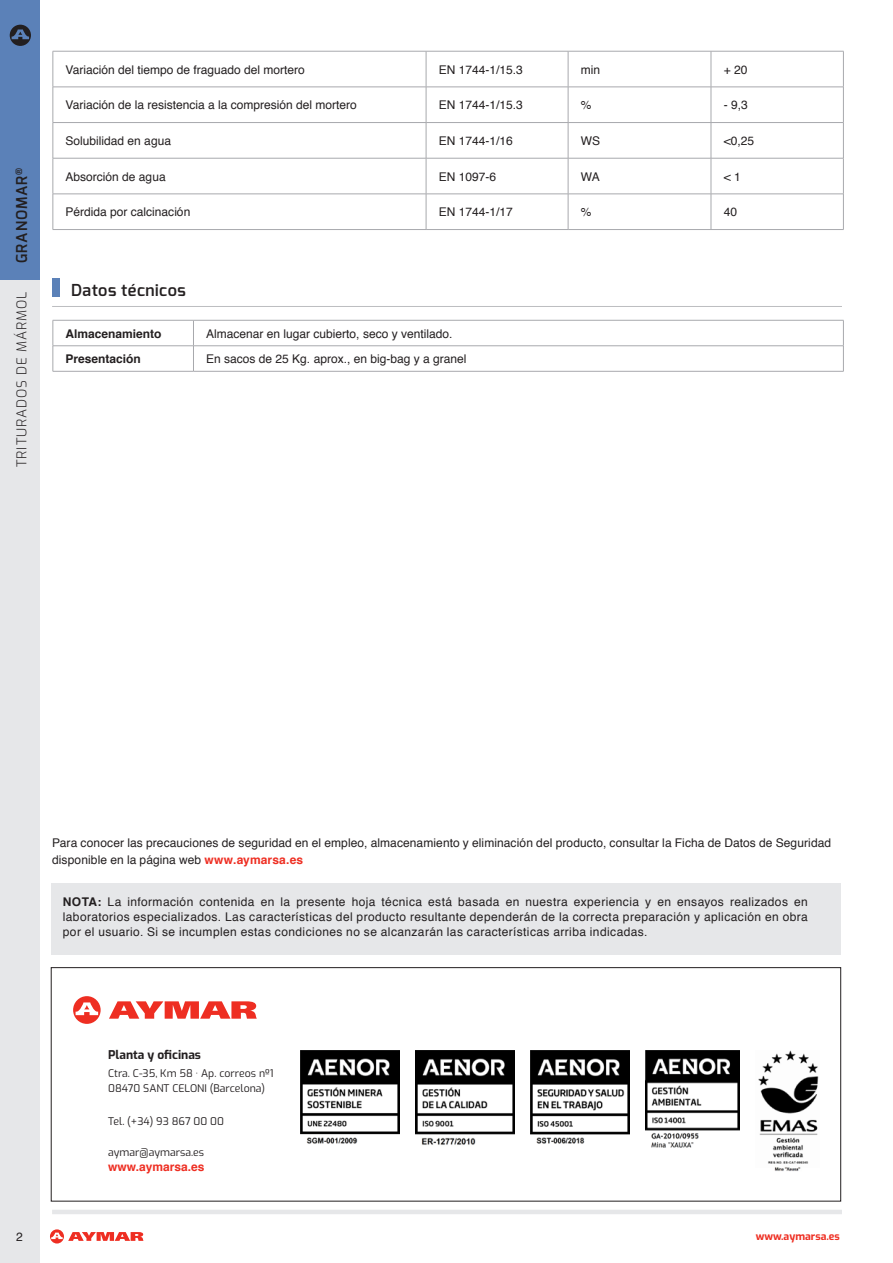
<style>
.page{position:relative;width:893px;height:1263px;background:#fff}
.page>*{position:absolute;margin:0;border:0;box-sizing:border-box;transform-origin:0 0}
.t1{font:600 16.5px "Exo";letter-spacing:.025em;color:#231f20}
.t2{font:600 15px "Exo";letter-spacing:.065em;color:#231f20}
.t3{font:300 13.5px "Exo";letter-spacing:.07em;color:#231f20}
.t4{font:12px/15px "Helvetica";color:#231f20;text-align:justify}
.t5{font:700 12px "Helvetica";color:#231f20}
.t6{font:700 12px "Exo";color:#231f20}
.t7{font:700 12px "Helvetica";color:#ee2e22}
.t8{font:10.5px "Exo";color:#231f20}
.t9{font:700 10.5px "Exo";color:#ee2e22}
.s1{font-weight:700;color:#ee2e22}
.s2{font-weight:700}
</style>
<div class="page">
<svg style="left:53px;top:321px;width:791px;height:50px"></svg>
<hr style="left:53px;top:320px;width:140px;height:1px;background:#a8a9ad">
<hr style="left:53px;top:345px;width:140px;height:1px;background:#a8a9ad">
<hr style="left:53px;top:371px;width:140px;height:1px;background:#a8a9ad">
<hr style="left:193px;top:320px;width:651px;height:1px;background:#a8a9ad">
<hr style="left:193px;top:345px;width:651px;height:1px;background:#a8a9ad">
<hr style="left:193px;top:371px;width:651px;height:1px;background:#a8a9ad">
<div style="left:0;top:280px;width:39px;height:983px;background:#e6e7e9"></div>
<div style="left:0;top:0;width:39px;height:280px;background:#5b81b8"></div>
<svg style="left:10px;top:25px;width:21px;height:21px"></svg>
<hr style="left:52px;top:306px;width:790px;height:1px;background:#bcbdc0">
<div style="left:52px;top:279px;width:8px;height:18px;background:#5b81b8"></div>
<svg style="left:50px;top:1229px;width:94px;height:14px"></svg>
<hr style="left:52px;top:1210px;width:790px;height:4px;background:#e6e7e9">
<div style="left:51px;top:883px;width:790px;height:72px;background:#e6e7e9"></div>
<div style="left:51px;top:967px;width:790px;height:234px;border:1px solid #231f20"></div>
<svg style="left:109px;top:1001px;width:148px;height:18px"></svg>
<svg style="left:73px;top:996px;width:28px;height:28px"></svg>
<img style="left:301px;top:1050px;width:99px;height:94px">
<img style="left:530px;top:1050px;width:99px;height:94px">
<img style="left:645px;top:1050px;width:95px;height:98px">
<img style="left:416px;top:1050px;width:99px;height:95px">
<img style="left:758px;top:1050px;width:61px;height:121px">
<svg style="left:54px;top:52px;width:789px;height:177px"></svg>
<hr style="left:53px;top:51px;width:1px;height:36px;background:#a8a9ad">
<hr style="left:53px;top:87px;width:1px;height:35px;background:#a8a9ad">
<hr style="left:53px;top:123px;width:1px;height:35px;background:#a8a9ad">
<hr style="left:53px;top:158px;width:1px;height:36px;background:#a8a9ad">
<hr style="left:53px;top:194px;width:1px;height:35px;background:#a8a9ad">
<hr style="left:426px;top:51px;width:1px;height:36px;background:#a8a9ad">
<hr style="left:568px;top:51px;width:1px;height:36px;background:#a8a9ad">
<hr style="left:711px;top:51px;width:1px;height:36px;background:#a8a9ad">
<hr style="left:843px;top:51px;width:1px;height:36px;background:#a8a9ad">
<hr style="left:426px;top:87px;width:1px;height:35px;background:#a8a9ad">
<hr style="left:568px;top:87px;width:1px;height:35px;background:#a8a9ad">
<hr style="left:711px;top:87px;width:1px;height:35px;background:#a8a9ad">
<hr style="left:843px;top:87px;width:1px;height:35px;background:#a8a9ad">
<hr style="left:426px;top:123px;width:1px;height:35px;background:#a8a9ad">
<hr style="left:568px;top:123px;width:1px;height:35px;background:#a8a9ad">
<hr style="left:711px;top:123px;width:1px;height:35px;background:#a8a9ad">
<hr style="left:843px;top:123px;width:1px;height:35px;background:#a8a9ad">
<hr style="left:426px;top:158px;width:1px;height:36px;background:#a8a9ad">
<hr style="left:568px;top:158px;width:1px;height:36px;background:#a8a9ad">
<hr style="left:711px;top:158px;width:1px;height:36px;background:#a8a9ad">
<hr style="left:843px;top:158px;width:1px;height:36px;background:#a8a9ad">
<hr style="left:426px;top:194px;width:1px;height:35px;background:#a8a9ad">
<hr style="left:568px;top:194px;width:1px;height:35px;background:#a8a9ad">
<hr style="left:711px;top:194px;width:1px;height:35px;background:#a8a9ad">
<hr style="left:843px;top:194px;width:1px;height:35px;background:#a8a9ad">
<hr style="left:53px;top:51px;width:373px;height:1px;background:#a8a9ad">
<hr style="left:53px;top:87px;width:373px;height:1px;background:#a8a9ad">
<hr style="left:53px;top:122px;width:373px;height:1px;background:#a8a9ad">
<hr style="left:53px;top:158px;width:373px;height:1px;background:#a8a9ad">
<hr style="left:53px;top:194px;width:373px;height:1px;background:#a8a9ad">
<hr style="left:53px;top:229px;width:373px;height:1px;background:#a8a9ad">
<hr style="left:426px;top:51px;width:142px;height:1px;background:#a8a9ad">
<hr style="left:426px;top:87px;width:142px;height:1px;background:#a8a9ad">
<hr style="left:426px;top:122px;width:142px;height:1px;background:#a8a9ad">
<hr style="left:426px;top:158px;width:142px;height:1px;background:#a8a9ad">
<hr style="left:426px;top:194px;width:142px;height:1px;background:#a8a9ad">
<hr style="left:426px;top:229px;width:142px;height:1px;background:#a8a9ad">
<hr style="left:568px;top:51px;width:143px;height:1px;background:#a8a9ad">
<hr style="left:568px;top:87px;width:143px;height:1px;background:#a8a9ad">
<hr style="left:568px;top:122px;width:143px;height:1px;background:#a8a9ad">
<hr style="left:568px;top:158px;width:143px;height:1px;background:#a8a9ad">
<hr style="left:568px;top:194px;width:143px;height:1px;background:#a8a9ad">
<hr style="left:568px;top:229px;width:143px;height:1px;background:#a8a9ad">
<hr style="left:711px;top:51px;width:133px;height:1px;background:#a8a9ad">
<hr style="left:711px;top:87px;width:133px;height:1px;background:#a8a9ad">
<hr style="left:711px;top:122px;width:133px;height:1px;background:#a8a9ad">
<hr style="left:711px;top:158px;width:133px;height:1px;background:#a8a9ad">
<hr style="left:711px;top:194px;width:133px;height:1px;background:#a8a9ad">
<hr style="left:711px;top:229px;width:133px;height:1px;background:#a8a9ad">
<p class="t2" style="left:12px;top:263px;width:97px;rotate:-90deg">GRANOMAR<sup>®</sup></p>
<p class="t3" style="left:12px;top:467px;width:177px;rotate:-90deg">TRITURADOS DE MÁRMOL</p>
<p class="t4" style="left:66px;top:62px;width:241px">Variación del tiempo de fraguado del mortero</p>
<p class="t4" style="left:439px;top:62px;width:86px">EN 1744-1/15.3</p>
<p class="t4" style="left:581px;top:62px;width:21px">min</p>
<p class="t4" style="left:724px;top:62px;width:25px">+ 20</p>
<p class="t4" style="left:66px;top:98px;width:293px">Variación de la resistencia a la compresión del mortero</p>
<p class="t4" style="left:439px;top:98px;width:86px">EN 1744-1/15.3</p>
<p class="t4" style="left:581px;top:98px;width:12px">%</p>
<p class="t4" style="left:724px;top:98px;width:26px">- 9,3</p>
<p class="t4" style="left:66px;top:134px;width:107px">Solubilidad en agua</p>
<p class="t4" style="left:439px;top:134px;width:76px">EN 1744-1/16</p>
<p class="t4" style="left:581px;top:134px;width:21px">WS</p>
<p class="t4" style="left:724px;top:134px;width:32px">&lt;0,25</p>
<p class="t4" style="left:66px;top:169px;width:102px">Absorción de agua</p>
<p class="t4" style="left:439px;top:169px;width:59px">EN 1097-6</p>
<p class="t4" style="left:581px;top:169px;width:20px">WA</p>
<p class="t4" style="left:724px;top:169px;width:19px">&lt; 1</p>
<p class="t4" style="left:66px;top:205px;width:126px">Pérdida por calcinación</p>
<p class="t4" style="left:439px;top:205px;width:76px">EN 1744-1/17</p>
<p class="t4" style="left:581px;top:205px;width:12px">%</p>
<p class="t4" style="left:724px;top:205px;width:15px">40</p>
<p class="t1" style="left:71px;top:280px;width:116px">Datos técnicos</p>
<p class="t5" style="left:66px;top:324px;width:98px">Almacenamiento</p>
<p class="t4" style="left:206px;top:326px;width:248px">Almacenar en lugar cubierto, seco y ventilado.</p>
<p class="t5" style="left:66px;top:349px;width:77px">Presentación</p>
<p class="t4" style="left:206px;top:352px;width:262px">En sacos de 25 Kg. aprox., en big-bag y a granel</p>
<p class="t4" style="left:52px;top:835px;width:780px;line-height:17.2px">Para conocer las precauciones de seguridad en el empleo, almacenamiento y eliminación del producto, consultar la Ficha de Datos de Seguridad disponible en la página web <span class="s1">www.aymarsa.es</span></p>
<p class="t4" style="left:63px;top:894px;width:747px"><span class="s2">NOTA:</span> La información contenida en la presente hoja técnica está basada en nuestra experiencia y en ensayos realizados en laboratorios especializados. Las características del producto resultante dependerán de la correcta preparación y aplicación en obra por el usuario. Si se incumplen estas condiciones no se alcanzarán las características arriba indicadas.</p>
<p class="t6" style="left:108px;top:1045px;width:94px">Planta y oficinas</p>
<p class="t8" style="left:108px;top:1065px;width:167px">Ctra. C-35, Km 58 · Ap. correos nº1</p>
<p class="t8" style="left:108px;top:1080px;width:159px">08470 SANT CELONI (Barcelona)</p>
<p class="t8" style="left:108px;top:1113px;width:117px">Tel. (+34) 93 867 00 00</p>
<p class="t8" style="left:108px;top:1144px;width:97px">aymar@aymarsa.es</p>
<p class="t7" style="left:108px;top:1157px;width:98px">www.aymarsa.es</p>
<p class="t4" style="left:16px;top:1229px;width:8px">2</p>
<p class="t9" style="left:756px;top:1228px;width:86px">www.aymarsa.es</p>
</div>
